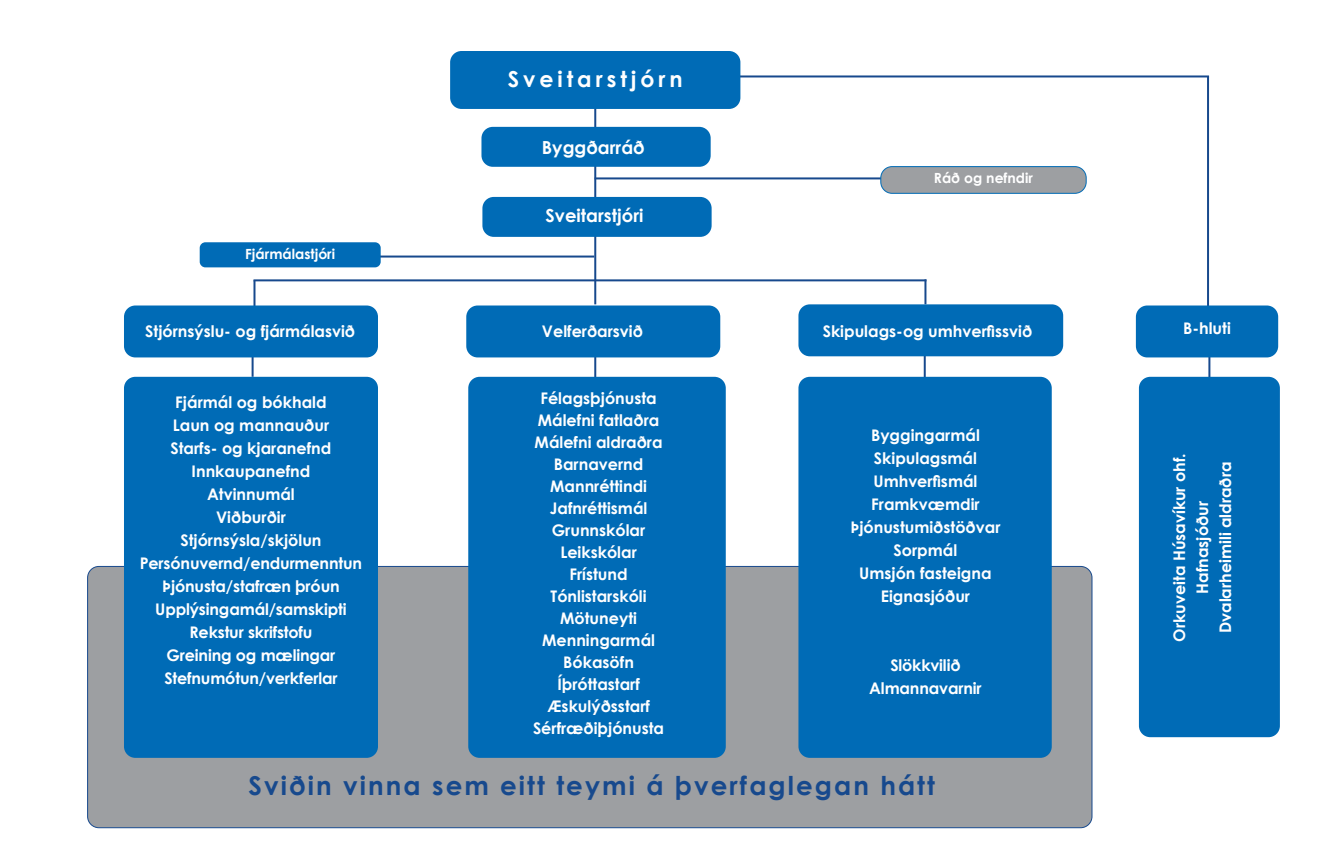
<style>
.page{position:relative;width:1329px;height:842px;background:#fff}
.page>*{position:absolute;margin:0;border:0;box-sizing:border-box;transform-origin:0 0}
.t1{font:700 26px "Century Gothic";letter-spacing:.08em;color:#17498d}
.t2{font:700 22px "Century Gothic";letter-spacing:.18em;color:#fff}
.t3{font:700 18px "Century Gothic";color:#fff}
.t4{font:700 16px "Century Gothic";color:#fff}
.t5{font:700 14px "Century Gothic";color:#fff}
</style>
<div class="page">
<hr style="left:253px;top:279px;width:673px;height:2px;background:#17498d">
<hr style="left:1207px;top:76px;width:2px;height:236px;background:#17498d">
<hr style="left:594px;top:89px;width:2px;height:215px;background:#17498d">
<div style="left:482px;top:197px;width:230px;height:40px;background:#006bb6;border-radius:11px"></div>
<hr style="left:572px;top:75px;width:637px;height:2px;background:#17498d">
<hr style="left:924px;top:279px;width:2px;height:25px;background:#17498d">
<hr style="left:253px;top:280px;width:2px;height:31px;background:#17498d">
<div style="left:450px;top:51px;width:290px;height:58px;background:#006bb6;border-radius:11px"></div>
<div style="left:481px;top:127px;width:230px;height:40px;background:#006bb6;border-radius:11px"></div>
<div style="left:88px;top:566px;width:1004px;height:262px;background:#9d9fa2;border-radius:11px"></div>
<hr style="left:1208px;top:312px;width:2px;height:73px;background:#17498d">
<div style="left:1136px;top:305px;width:142px;height:52px;background:#006bb6;border-radius:11px"></div>
<hr style="left:924px;top:324px;width:2px;height:61px;background:#17498d">
<hr style="left:594px;top:328px;width:2px;height:57px;background:#17498d">
<hr style="left:252px;top:330px;width:2px;height:47px;background:#17498d">
<div style="left:124px;top:305px;width:254px;height:52px;background:#006bb6;border-radius:11px"></div>
<div style="left:466px;top:305px;width:254px;height:52px;background:#006bb6;border-radius:11px"></div>
<div style="left:798px;top:304px;width:265px;height:52px;background:#006bb6;border-radius:11px"></div>
<div style="left:124px;top:377px;width:254px;height:381px;background:#006bb6;border-radius:11px"></div>
<div style="left:468px;top:377px;width:258px;height:381px;background:#006bb6;border-radius:11px"></div>
<div style="left:798px;top:377px;width:254px;height:381px;background:#006bb6;border-radius:11px"></div>
<div style="left:1139px;top:377px;width:141px;height:360px;background:#006bb6;border-radius:11px"></div>
<hr style="left:290px;top:256px;width:304px;height:2px;background:#17498d">
<div style="left:200px;top:242px;width:181px;height:25px;background:#006bb6;border-radius:6px"></div>
<hr style="left:595px;top:177px;width:305px;height:2px;background:#17498d">
<div style="left:881px;top:167px;width:205px;height:26px;background:#9d9fa2;border-radius:11px"></div>
<div style="left:880px;top:166px;width:207px;height:28px;border:1px solid #006bb6;border-radius:11px"></div>
<p class="t2" style="left:508px;top:62px;width:177px">Sveitarstjórn</p>
<p class="t5" style="left:245px;top:243px;width:91px">Fjármálastjóri</p>
<p class="t3" style="left:542px;top:133px;width:104px">Byggðarráð</p>
<p class="t3" style="left:546px;top:202px;width:99px">Sveitarstjóri</p>
<p class="t5" style="left:934px;top:167px;width:101px">Ráð og nefndir</p>
<p class="t4" style="left:145px;top:319px;width:211px">Stjórnsýslu- og fjármálasvið</p>
<p class="t4" style="left:542px;top:319px;width:103px">Velferðarsvið</p>
<p class="t4" style="left:823px;top:319px;width:211px">Skipulags-og umhverfissvið</p>
<p class="t4" style="left:1183px;top:316px;width:49px">B-hluti</p>
<p class="t4" style="left:175px;top:390px;width:153px">Fjármál og bókhald</p>
<p class="t4" style="left:173px;top:413px;width:158px">Laun og mannauður</p>
<p class="t4" style="left:171px;top:436px;width:162px">Starfs- og kjaranefnd</p>
<p class="t4" style="left:192px;top:459px;width:120px">Innkaupanefnd</p>
<p class="t4" style="left:207px;top:482px;width:89px">Atvinnumál</p>
<p class="t4" style="left:216px;top:505px;width:71px">Viðburðir</p>
<p class="t4" style="left:180px;top:528px;width:143px">Stjórnsýsla/skjölun</p>
<p class="t4" style="left:140px;top:551px;width:224px">Persónuvernd/endurmenntun</p>
<p class="t4" style="left:162px;top:574px;width:179px">Þjónusta/stafræn þróun</p>
<p class="t4" style="left:155px;top:597px;width:193px">Upplýsingamál/samskipti</p>
<p class="t4" style="left:189px;top:620px;width:125px">Rekstur skrifstofu</p>
<p class="t4" style="left:167px;top:643px;width:170px">Greining og mælingar</p>
<p class="t4" style="left:164px;top:666px;width:175px">Stefnumótun/verkferlar</p>
<p class="t4" style="left:540px;top:386px;width:118px">Félagsþjónusta</p>
<p class="t4" style="left:538px;top:408px;width:123px">Málefni fatlaðra</p>
<p class="t4" style="left:535px;top:430px;width:129px">Málefni aldraðra</p>
<p class="t4" style="left:554px;top:452px;width:91px">Barnavernd</p>
<p class="t4" style="left:550px;top:474px;width:98px">Mannréttindi</p>
<p class="t4" style="left:550px;top:496px;width:99px">Jafnréttismál</p>
<p class="t4" style="left:552px;top:518px;width:95px">Grunnskólar</p>
<p class="t4" style="left:560px;top:540px;width:78px">Leikskólar</p>
<p class="t4" style="left:569px;top:562px;width:60px">Frístund</p>
<p class="t4" style="left:551px;top:584px;width:97px">Tónlistarskóli</p>
<p class="t4" style="left:560px;top:606px;width:78px">Mötuneyti</p>
<p class="t4" style="left:542px;top:628px;width:114px">Menningarmál</p>
<p class="t4" style="left:563px;top:650px;width:72px">Bókasöfn</p>
<p class="t4" style="left:557px;top:672px;width:84px">Íþróttastarf</p>
<p class="t4" style="left:547px;top:694px;width:104px">Æskulýðsstarf</p>
<p class="t4" style="left:533px;top:716px;width:133px">Sérfræðiþjónusta</p>
<p class="t4" style="left:871px;top:423px;width:110px">Byggingarmál</p>
<p class="t4" style="left:874px;top:446px;width:105px">Skipulagsmál</p>
<p class="t4" style="left:873px;top:469px;width:105px">Umhverfismál</p>
<p class="t4" style="left:871px;top:492px;width:110px">Framkvæmdir</p>
<p class="t4" style="left:850px;top:515px;width:152px">Þjónustumiðstöðvar</p>
<p class="t4" style="left:894px;top:538px;width:65px">Sorpmál</p>
<p class="t4" style="left:859px;top:561px;width:134px">Umsjón fasteigna</p>
<p class="t4" style="left:881px;top:584px;width:91px">Eignasjóður</p>
<p class="t4" style="left:890px;top:653px;width:72px">Slökkvilið</p>
<p class="t4" style="left:869px;top:676px;width:114px">Almannavarnir</p>
<p class="t1" style="left:249px;top:766px;width:688px">Sviðin vinna sem eitt teymi á þverfaglegan hátt</p>
<p class="t4" style="left:1167px;top:642px;width:190px;rotate:-90deg">Orkuveita Húsavíkur ohf.</p>
<p class="t4" style="left:1213px;top:633px;width:173px;rotate:-90deg">Dvalarheimili aldraðra</p>
<p class="t4" style="left:1190px;top:594px;width:94px;rotate:-90deg">Hafnasjóður</p>
</div>
